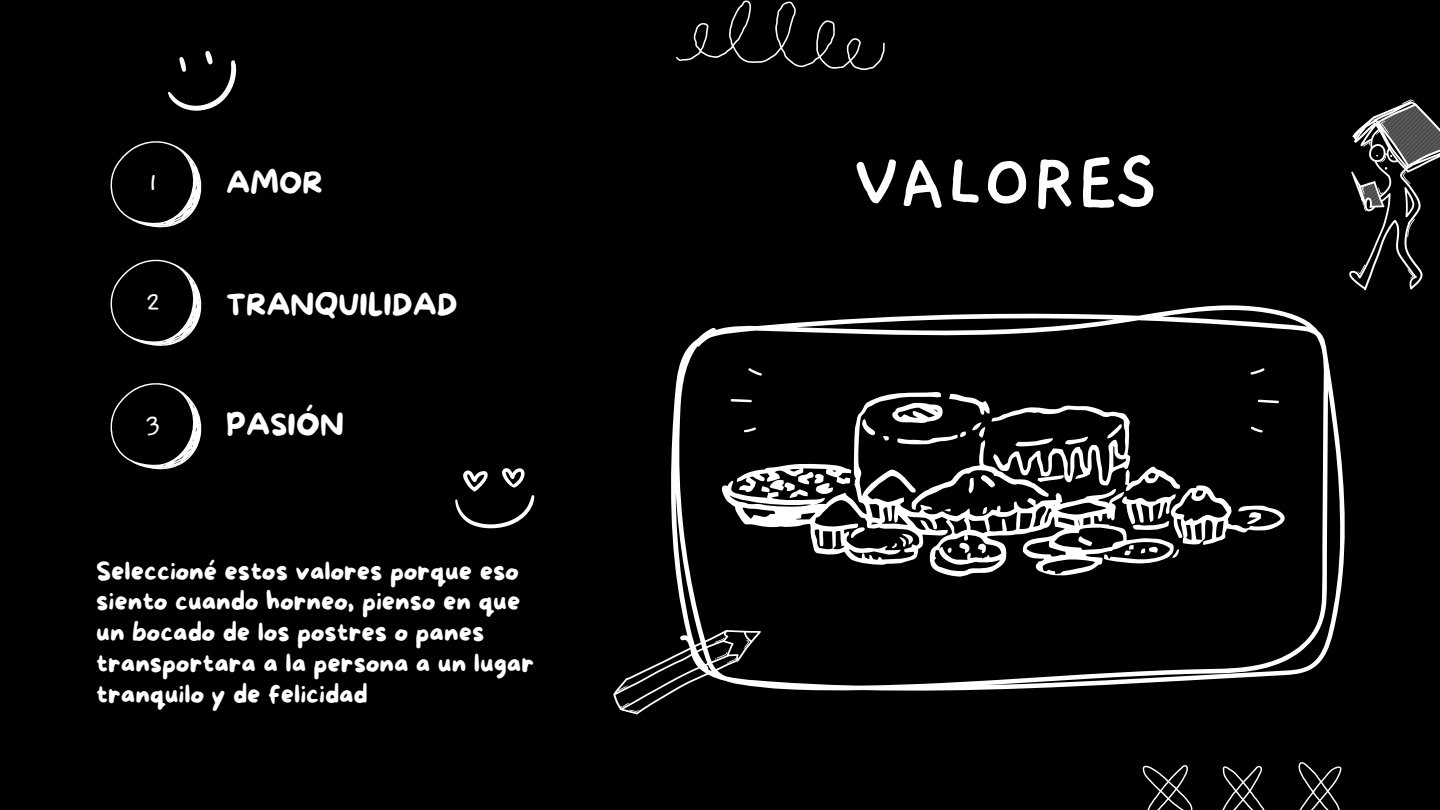
<style>
.page{position:relative;width:1440px;height:810px;background:#000}
.page>*{position:absolute;margin:0;border:0;box-sizing:border-box;transform-origin:0 0}
.t1{font:700 85px "Gaegu";color:#fff}
.t2{font:30px "More Sugar";color:#fff}
.t3{font:30px "Gaegu";color:#fff}
.t4{font:26px/30.8px "More Sugar";color:#fff}
</style>
<div class="page">
<svg style="left:671px;top:305px;width:674px;height:386px"></svg>
<svg style="left:703px;top:356px;width:92px;height:92px"></svg>
<svg style="left:455px;top:468px;width:79px;height:61px"></svg>
<svg style="left:168px;top:50px;width:69px;height:61px"></svg>
<svg style="left:1349px;top:100px;width:91px;height:190px"></svg>
<svg style="left:613px;top:598px;width:148px;height:117px"></svg>
<svg style="left:110px;top:141px;width:92px;height:86px"></svg>
<svg style="left:110px;top:259px;width:92px;height:87px"></svg>
<svg style="left:110px;top:383px;width:92px;height:86px"></svg>
<svg style="left:1143px;top:762px;width:199px;height:48px"></svg>
<svg style="left:676px;top:0;width:209px;height:70px"></svg>
<svg style="left:719px;top:390px;width:456px;height:186px"></svg>
<svg style="left:862px;top:418px;width:14px;height:17px"></svg>
<svg style="left:849px;top:526px;width:17px;height:12px"></svg>
<svg style="left:737px;top:463px;width:114px;height:35px"></svg>
<svg style="left:883px;top:356px;width:424px;height:202px"></svg>
<p class="t3" style="left:147px;top:169px;width:14px">1</p>
<p class="t3" style="left:146px;top:287px;width:17px">2</p>
<p class="t3" style="left:145px;top:410px;width:17px">3</p>
<p class="t2" style="left:226px;top:166px;width:98px">AMOR</p>
<p class="t2" style="left:226px;top:288px;width:233px">TRANQUILIDAD</p>
<p class="t2" style="left:226px;top:408px;width:119px">PASIÓN</p>
<p class="t4" style="left:96px;top:557px;width:439px">Seleccioné estos valores porque eso siento cuando horneo, pienso en que un bocado de los postres o panes transportara a la persona a un lugar tranquilo y de felicidad</p>
<p class="t1" style="left:853px;top:141px;width:309px">VALORES</p>
</div>
